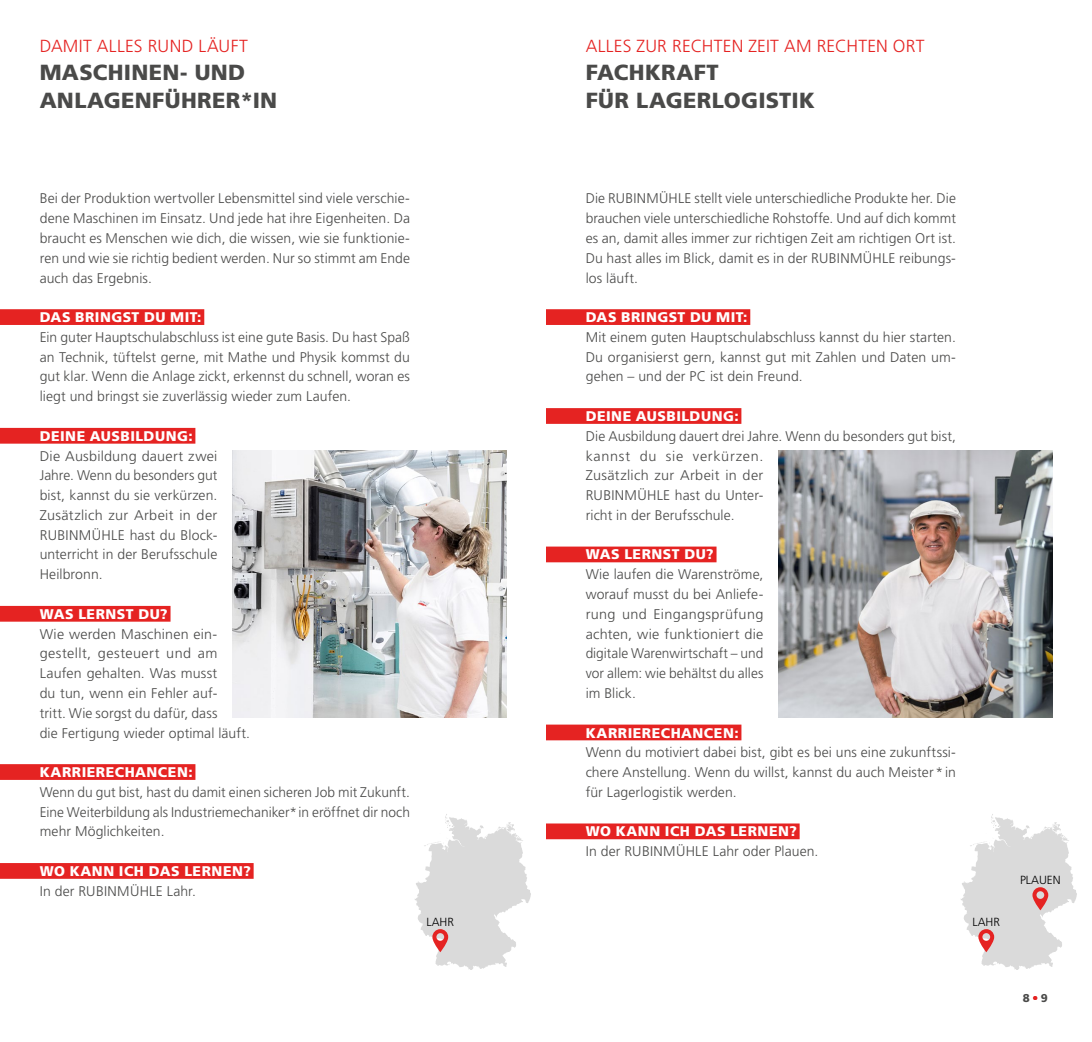
<style>
.page{position:relative;width:1092px;height:1042px;background:#fff}
.page>*{position:absolute;margin:0;border:0;box-sizing:border-box;transform-origin:0 0}
.t1{font:900 21.88px/28px "Frutiger LT Std";letter-spacing:.015em;color:#4a4a49}
.t2{font:300 17.5px "Frutiger LT Std";letter-spacing:.015em;color:#e52322}
.t3{font:300 14px/19.8px "Frutiger LT Std";letter-spacing:.01em;color:#4a4a49;text-align:justify}
.t4{font:900 14px "Frutiger LT Std";letter-spacing:.035em;color:#fff}
.t5{font:300 11.72px "Frutiger LT Std";color:#000}
.t6{font:900 11.38px "Frutiger LT Std";color:#4a4a49}
.s1{font-weight:700;color:#e52322}
</style>
<div class="page">
<img style="left:778px;top:451px;width:274px;height:267px">
<svg style="left:961px;top:814px;width:115px;height:155px"></svg>
<div style="left:546px;top:309px;width:204px;height:16px;background:#e52322"></div>
<div style="left:546px;top:408px;width:195px;height:16px;background:#e52322"></div>
<div style="left:546px;top:546px;width:170px;height:16px;background:#e52322"></div>
<div style="left:546px;top:724px;width:195px;height:16px;background:#e52322"></div>
<div style="left:546px;top:823px;width:253px;height:16px;background:#e52322"></div>
<svg style="left:415px;top:814px;width:116px;height:155px"></svg>
<img style="left:232px;top:451px;width:274px;height:267px">
<div style="left:0;top:309px;width:204px;height:16px;background:#e52322"></div>
<div style="left:0;top:428px;width:195px;height:16px;background:#e52322"></div>
<div style="left:0;top:606px;width:170px;height:16px;background:#e52322"></div>
<div style="left:0;top:764px;width:195px;height:16px;background:#e52322"></div>
<div style="left:0;top:863px;width:253px;height:16px;background:#e52322"></div>
<p class="t2" style="left:40px;top:36px;width:210px">DAMIT ALLES RUND LÄUFT</p>
<h1 class="t1" style="left:40px;top:58px;width:239px">MASCHINEN- UND<br>ANLAGENFÜHRER*IN</h1>
<p class="t3" style="left:40px;top:189px;width:372px">Bei der Produktion wertvoller Lebensmittel sind viele verschie&shy;dene Maschinen im Einsatz. Und jede hat ihre Eigenheiten. Da braucht es Menschen wie dich, die wissen, wie sie funktionie&shy;ren und wie sie richtig bedient werden. Nur so stimmt am Ende auch das Ergebnis.</p>
<p class="t4" style="left:40px;top:309px;width:163px">DAS BRINGST DU MIT:</p>
<p class="t3" style="left:40px;top:327px;width:372px">Ein guter Hauptschulabschluss ist eine gute Basis. Du hast Spaß an Technik, tüftelst gerne, mit Mathe und Physik kommst du gut klar. Wenn die Anlage zickt, erkennst du schnell, woran es liegt und bringst sie zuverlässig wieder zum Laufen.</p>
<p class="t4" style="left:40px;top:427px;width:154px">DEINE AUSBILDUNG:</p>
<p class="t3" style="left:40px;top:446px;width:179px">Die Ausbildung dauert zwei Jahre. Wenn du besonders gut bist, kannst du sie verkürzen.<br>Zusätzlich zur Arbeit in der RUBINMÜHLE hast du Block&shy;unterricht in der Berufsschule Heilbronn.</p>
<p class="t4" style="left:40px;top:605px;width:129px">WAS LERNST DU?</p>
<p class="t3" style="left:40px;top:624px;width:212px;text-align:left">Wie werden Maschinen ein&shy;gestellt, gesteuert und am<br>Laufen gehalten. Was musst<br>du tun, wenn ein Fehler auf-<br>tritt. Wie sorgst du dafür, dass<br>die Fertigung wieder optimal läuft.</p>
<p class="t4" style="left:40px;top:764px;width:154px">KARRIERECHANCEN:</p>
<p class="t3" style="left:40px;top:782px;width:372px">Wenn du gut bist, hast du damit einen sicheren Job mit Zukunft.<br>Eine Weiterbildung als Industriemechaniker*in eröffnet dir noch mehr Möglichkeiten.</p>
<p class="t4" style="left:40px;top:862px;width:213px">WO KANN ICH DAS LERNEN?</p>
<p class="t3" style="left:40px;top:881px;width:158px">In der RUBINMÜHLE Lahr.</p>
<p class="t5" style="left:426px;top:915px;width:29px">LAHR</p>
<p class="t2" style="left:585px;top:36px;width:340px">ALLES ZUR RECHTEN ZEIT AM RECHTEN ORT</p>
<h1 class="t1" style="left:585px;top:58px;width:231px">FACHKRAFT<br>FÜR LAGERLOGISTIK</h1>
<p class="t3" style="left:585px;top:189px;width:372px">Die RUBINMÜHLE stellt viele unterschiedliche Produkte her. Die brauchen viele unterschiedliche Rohstoffe. Und auf dich kommt es an, damit alles immer zur richtigen Zeit am richtigen Ort ist.<br>Du hast alles im Blick, damit es in der RUBINMÜHLE reibungs&shy;los läuft.</p>
<p class="t4" style="left:585px;top:309px;width:163px">DAS BRINGST DU MIT:</p>
<p class="t3" style="left:585px;top:327px;width:372px">Mit einem guten Hauptschulabschluss kannst du hier starten.<br>Du organisierst gern, kannst gut mit Zahlen und Daten um&shy;gehen – und der PC ist dein Freund.</p>
<p class="t4" style="left:585px;top:408px;width:154px">DEINE AUSBILDUNG:</p>
<p class="t3" style="left:585px;top:426px;width:372px;text-align:left">Die Ausbildung dauert drei Jahre. Wenn du besonders gut bist, kannst du sie verkürzen.<br>Zusätzlich zur Arbeit in der<br>RUBINMÜHLE hast du Unter-<br>richt in der Berufsschule.</p>
<p class="t4" style="left:585px;top:546px;width:129px">WAS LERNST DU?</p>
<p class="t3" style="left:585px;top:565px;width:179px">Wie laufen die Warenströme, worauf musst du bei Anliefe&shy;rung und Eingangsprüfung achten, wie funktioniert die digitale Warenwirtschaft – und vor allem: wie behältst du alles im Blick.</p>
<p class="t4" style="left:585px;top:724px;width:154px">KARRIERECHANCEN:</p>
<p class="t3" style="left:585px;top:743px;width:372px">Wenn du motiviert dabei bist, gibt es bei uns eine zukunftssi&shy;chere Anstellung. Wenn du willst, kannst du auch Meister*in für Lagerlogistik werden.</p>
<p class="t4" style="left:585px;top:823px;width:213px">WO KANN ICH DAS LERNEN?</p>
<p class="t3" style="left:585px;top:841px;width:234px">In der RUBINMÜHLE Lahr oder Plauen.</p>
<p class="t5" style="left:972px;top:915px;width:29px">LAHR</p>
<p class="t5" style="left:1019px;top:873px;width:42px">PLAUEN</p>
<p class="t6" style="left:1022px;top:991px;width:26px">8<span class="s1">•</span>9</p>
</div>
